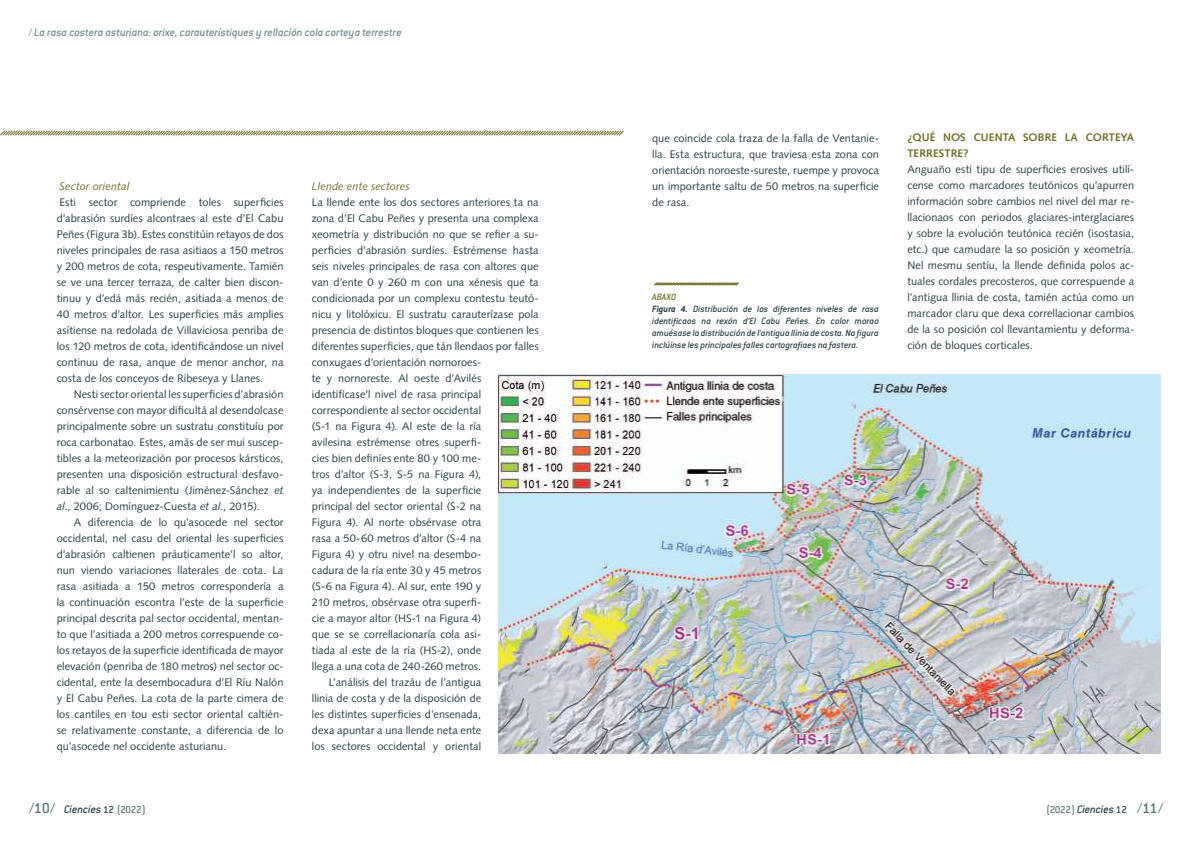
<style>
.page{position:relative;width:1191px;height:842px;background:#fff}
.page>*{position:absolute;margin:0;border:0;box-sizing:border-box;transform-origin:0 0}
.t1{font:italic 500 12px "Conduit ITC Std";letter-spacing:-.005em;color:#738c90}
.t2{font:italic 500 12px "Conduit ITC Std";letter-spacing:-.01em;color:#284045}
.t3{font:11px/16px "Syntax LT Std";letter-spacing:.005em;color:#284045;text-align:justify}
.t4{font:700 11px/16px "Syntax LT Std";letter-spacing:.01em;color:#6f6d26}
.t5{font:italic 11px "Syntax LT Std";letter-spacing:.005em;color:#6f6d26}
.t6{font:italic 500 10px/12px "Conduit ITC Std";letter-spacing:-.005em;color:#284045}
.s1{font-style:normal}
.s2{font-style:italic}
.s3{color:#6f6d26}
.s4{font-weight:700}
.s5{font-style:normal;font-size:16px;color:#587476}
.s6{font-style:normal;font-size:11px}
.s7{font-style:normal;font-size:11px;color:#587476}
</style>
<div class="page">
<img style="left:498px;top:374px;width:662px;height:380px">
<svg style="left:0;top:130px;width:624px;height:6px"></svg>
<svg style="left:654px;top:282px;width:85px;height:4px"></svg>
<p class="t1" style="left:28px;top:25px;width:375px"><span class="s1">/</span> La rasa costera asturiana: orixe, carauterístiques y rellación cola corteya terrestre</p>
<p class="t5" style="left:60px;top:179px;width:72px">Sector oriental</p>
<p class="t3" style="left:57px;top:194px;width:228px">Esti sector compriende toles superficies d’abrasión surdíes alcontraes al este d’El Cabu Peñes (Figura 3b). Estes constitúin retayos de dos niveles principales de rasa asitiaos a 150 metros y 200 metros de cota, respeutivamente. Tamién se ve una tercer terraza, de calter bien discon&shy;tinuu y d’edá más recién, asitiada a menos de 40 metros d’altor. Les superficies más amplies asítiense na redolada de Villaviciosa penriba de los 120 metros de cota, identificándose un nivel continuu de rasa, anque de menor anchor, na costa de los conceyos de Ribeseya y Llanes.</p>
<p class="t3" style="left:57px;top:386px;width:228px;text-indent:17px">Nesti sector oriental les superficies d’abrasión consérvense con mayor dificultá al desendolcase principalmente sobre un sustratu constituíu por roca carbonatao. Estes, amás de ser mui suscep&shy;tibles a la meteorización por procesos kársticos, presenten una disposición estructural desfavo&shy;rable al so caltenimientu (Jiménez-Sánchez <span class="s2">et al</span>., 2006; Domínguez-Cuesta <span class="s2">et al</span>., 2015).</p>
<p class="t3" style="left:57px;top:514px;width:228px;text-indent:17px">A diferencia de lo qu’asocede nel sector occidental, nel casu del oriental les superficies d’abrasión caltienen práuticamente’l so altor, nun viendo variaciones llaterales de cota. La rasa asitiada a 150 metros correspondería a la continuación escontra l’este de la superficie principal descrita pal sector occidental, mentan&shy;to que l’asitiada a 200 metros correspuende co&shy;los retayos de la superficie identificada de mayor elevación (penriba de 180 metros) nel sector oc&shy;cidental, ente la desembocadura d’El Ríu Nalón y El Cabu Peñes. La cota de la parte cimera de los cantiles en tou esti sector oriental caltién&shy;se relativamente constante, a diferencia de lo qu’asocede nel occidente asturianu.</p>
<p class="t5" style="left:312px;top:180px;width:99px">Llende ente sectores</p>
<p class="t3" style="left:312px;top:194px;width:228px">La llende ente los dos sectores anteriores ta na</p>
<p class="t3" style="left:312px;top:210px;width:228px">zona d’El Cabu Peñes y presenta una complexa</p>
<p class="t3" style="left:312px;top:226px;width:228px">xeometría y distribución no que se refier a su-</p>
<p class="t3" style="left:312px;top:242px;width:228px">perficies d’abrasión surdíes. Estrémense hasta</p>
<p class="t3" style="left:312px;top:258px;width:228px">seis niveles principales de rasa con altores que</p>
<p class="t3" style="left:312px;top:274px;width:228px">van d’ente 0 y 260 m con una xénesis que ta</p>
<p class="t3" style="left:312px;top:290px;width:228px">condicionada por un complexu contestu teutó-</p>
<p class="t3" style="left:312px;top:306px;width:228px">nicu y litolóxicu. El sustratu carauterízase pola</p>
<p class="t3" style="left:312px;top:322px;width:228px">presencia de distintos bloques que contienen les</p>
<p class="t3" style="left:312px;top:338px;width:228px">diferentes superficies, que tán llendaos por falles</p>
<p class="t3" style="left:312px;top:354px;width:171px">conxugaes d’orientación nornoroes-</p>
<p class="t3" style="left:312px;top:370px;width:171px">te y nornoreste. Al oeste d’Avilés</p>
<p class="t3" style="left:312px;top:386px;width:171px">identifícase’l nivel de rasa principal</p>
<p class="t3" style="left:312px;top:402px;width:171px">correspondiente al sector occidental</p>
<p class="t3" style="left:312px;top:418px;width:171px">(S-1 na Figura 4). Al este de la ría</p>
<p class="t3" style="left:312px;top:434px;width:171px">avilesina estrémense otres superfi-</p>
<p class="t3" style="left:312px;top:450px;width:171px">cies bien definíes ente 80 y 100 me-</p>
<p class="t3" style="left:312px;top:466px;width:171px">tros d’altor (S-3, S-5 na Figura 4),</p>
<p class="t3" style="left:312px;top:482px;width:171px">ya independientes de la superficie</p>
<p class="t3" style="left:312px;top:498px;width:171px">principal del sector oriental (S-2 na</p>
<p class="t3" style="left:312px;top:514px;width:171px">Figura 4). Al norte obsérvase otra</p>
<p class="t3" style="left:312px;top:530px;width:171px">rasa a 50-60 metros d’altor (S-4 na</p>
<p class="t3" style="left:312px;top:546px;width:171px">Figura 4) y otru nivel na desembo-</p>
<p class="t3" style="left:312px;top:562px;width:171px">cadura de la ría ente 30 y 45 metros</p>
<p class="t3" style="left:312px;top:578px;width:171px">(S-6 na Figura 4). Al sur, ente 190 y</p>
<p class="t3" style="left:312px;top:594px;width:171px">210 metros, obsérvase otra superfi-</p>
<p class="t3" style="left:312px;top:610px;width:171px">cie a mayor altor (HS-1 na Figura 4)</p>
<p class="t3" style="left:312px;top:626px;width:171px">que se se correllacionaría cola asi-</p>
<p class="t3" style="left:312px;top:642px;width:171px">tiada al este de la ría (HS-2), onde</p>
<p class="t3" style="left:312px;top:658px;width:171px">llega a una cota de 240-260 metros.</p>
<p class="t3" style="left:329px;top:674px;width:154px">L’análisis del trazáu de l’antigua</p>
<p class="t3" style="left:312px;top:690px;width:171px">llinia de costa y de la disposición de</p>
<p class="t3" style="left:312px;top:706px;width:171px">les distintes superficies d’ensenada,</p>
<p class="t3" style="left:312px;top:722px;width:171px">dexa apuntar a una llende neta ente</p>
<p class="t3" style="left:312px;top:738px;width:171px">los sectores occidental y oriental</p>
<p class="t3" style="left:652px;top:130px;width:228px">que coincide cola traza de la falla de Ventanie&shy;lla. Esta estructura, que traviesa esta zona con orientación noroeste-sureste, ruempe y provoca un importante saltu de 50 metros na superficie de rasa.</p>
<p class="t4" style="left:907px;top:130px;width:228px">¿QUÉ NOS CUENTA SOBRE LA CORTEYA<br>TERRESTRE?</p>
<p class="t3" style="left:907px;top:162px;width:228px">Anguaño esti tipu de superficies erosives utilí&shy;cense como marcadores teutónicos qu’apurren información sobre cambios nel nivel del mar re&shy;llacionaos con periodos glaciares-interglaciares y sobre la evolución teutónica recién (isostasia, etc.) que camudare la so posición y xeometría.<br>Nel mesmu sentíu, la llende definida polos ac&shy;tuales cordales precosteros, que correspuende a l’antigua llinia de costa, tamién actúa como un marcador claru que dexa correllacionar cambios de la so posición col llevantamientu y deforma&shy;ción de bloques corticales.</p>
<p class="t6" style="left:652px;top:291px;width:228px"><span class="s3">ABAXO<br></span><span class="s4">Figura 4.</span> Distribución de los diferentes niveles de rasa identificaos na rexón d’El Cabu Peñes. En color morao amuésase la distribución de l’antigua llinia de costa. Na figura inclúinse les principales falles cartografiaes na fastera.</p>
<p class="t2" style="left:29px;top:802px;width:118px"><span class="s5">/10/</span> Ciencies <span class="s6">12</span> <span class="s7">(2022)</span></p>
<p class="t2" style="left:1046px;top:802px;width:119px"><span class="s7">(2022)</span> Ciencies <span class="s6">12</span> <span class="s5">/11/</span></p>
</div>
